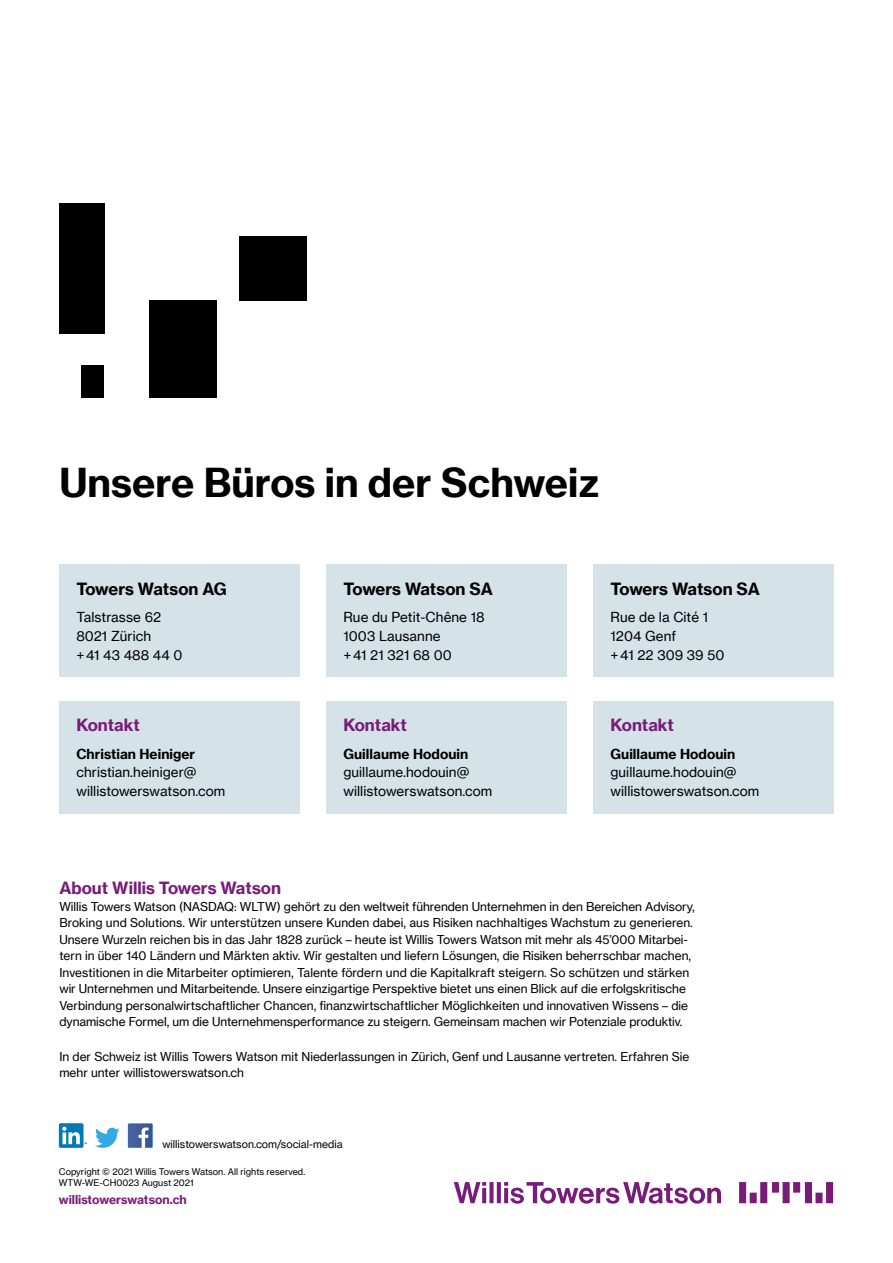
<style>
.page{position:relative;width:893px;height:1263px;background:#fff}
.page>*{position:absolute;margin:0;border:0;box-sizing:border-box;transform-origin:0 0}
.t1{font:39px "N Haas Grotesk TX Pro 75 Bd";color:#000}
.t2{font:16.5px "N Haas Grotesk TX Pro 75 Bd";color:#791b79}
.t3{font:16.5px "N Haas Grotesk TX Pro 75 Bd";letter-spacing:-.005em;color:#000}
.t4{font:13.5px/18.8px "N Haas Grotesk TX Pro 55 Rg";letter-spacing:.005em;color:#000}
.t5{font:13.5px "N Haas Grotesk TX Pro 75 Bd";letter-spacing:.005em;color:#000}
.t6{font:12px/16.5px "N Haas Grotesk TX Pro 55 Rg";color:#000}
.t7{font:12px "N Haas Grotesk TX Pro 75 Bd";color:#791b79}
.t8{font:10.5px "N Haas Grotesk TX Pro 55 Rg";color:#000}
.t9{font:9px/10.8px "N Haas Grotesk TX Pro 55 Rg";color:#000}
</style>
<div class="page">
<div style="left:59px;top:203px;width:45px;height:130px;background:#000"></div>
<div style="left:149px;top:301px;width:68px;height:97px;background:#000"></div>
<div style="left:239px;top:236px;width:67px;height:65px;background:#000"></div>
<div style="left:82px;top:366px;width:22px;height:32px;background:#000"></div>
<div style="left:59px;top:565px;width:240px;height:112px;background:#d5e2e8"></div>
<div style="left:59px;top:701px;width:240px;height:112px;background:#d5e2e8"></div>
<div style="left:326px;top:701px;width:240px;height:112px;background:#d5e2e8"></div>
<div style="left:593px;top:701px;width:241px;height:112px;background:#d5e2e8"></div>
<div style="left:326px;top:565px;width:240px;height:112px;background:#d5e2e8"></div>
<div style="left:593px;top:565px;width:241px;height:112px;background:#d5e2e8"></div>
<svg style="left:454px;top:1182px;width:379px;height:22px"></svg>
<div style="left:59px;top:1123px;width:25px;height:25px;background:#0079b6;border-radius:2px"></div>
<svg style="left:62px;top:1126px;width:25px;height:18px"></svg>
<svg style="left:95px;top:1128px;width:25px;height:20px"></svg>
<svg style="left:128px;top:1123px;width:25px;height:25px"></svg>
<h1 class="t1" style="left:59px;top:458px;width:541px">Unsere Büros in der Schweiz</h1>
<h2 class="t3" style="left:76px;top:578px;width:152px">Towers Watson AG</h2>
<p class="t4" style="left:76px;top:608px;width:108px">Talstrasse 62<br>8021 Zürich<br>+ 41 43 488 44 0</p>
<h2 class="t2" style="left:76px;top:714px;width:65px">Kontakt</h2>
<p class="t5" style="left:76px;top:745px;width:120px">Christian Heiniger</p>
<p class="t4" style="left:76px;top:763px;width:150px">christian.heiniger@ willistowerswatson.com</p>
<h2 class="t3" style="left:343px;top:578px;width:151px">Towers Watson SA</h2>
<p class="t4" style="left:343px;top:608px;width:143px">Rue du Petit-Chêne 18<br>1003 Lausanne<br>+ 41 21 321 68 00</p>
<h2 class="t2" style="left:343px;top:714px;width:65px">Kontakt</h2>
<p class="t5" style="left:343px;top:745px;width:126px">Guillaume Hodouin</p>
<p class="t4" style="left:343px;top:763px;width:150px">guillaume.hodouin@ willistowerswatson.com</p>
<h2 class="t3" style="left:610px;top:578px;width:151px">Towers Watson SA</h2>
<p class="t4" style="left:610px;top:608px;width:115px">Rue de la Cité 1<br>1204 Genf<br>+ 41 22 309 39 50</p>
<h2 class="t2" style="left:610px;top:714px;width:65px">Kontakt</h2>
<p class="t5" style="left:610px;top:745px;width:126px">Guillaume Hodouin</p>
<p class="t4" style="left:610px;top:763px;width:150px">guillaume.hodouin@ willistowerswatson.com</p>
<h2 class="t2" style="left:59px;top:878px;width:223px">About Willis Towers Watson</h2>
<p class="t6" style="left:59px;top:898px;width:637px">Willis Towers Watson (NASDAQ: WLTW) gehört zu den weltweit führenden Unternehmen in den Bereichen Advisory, Broking und Solutions. Wir unterstützen unsere Kunden dabei, aus Risiken nachhaltiges Wachstum zu generieren.<br>Unsere Wurzeln reichen bis in das Jahr 1828 zurück – heute ist Willis Towers Watson mit mehr als 45’000 Mitarbei&shy;tern in über 140 Ländern und Märkten aktiv. Wir gestalten und liefern Lösungen, die Risiken beherrschbar machen, Investitionen in die Mitarbeiter optimieren, Talente fördern und die Kapitalkraft steigern. So schützen und stärken wir Unternehmen und Mitarbeitende. Unsere einzigartige Perspektive bietet uns einen Blick auf die erfolgskritische Verbindung personalwirtschaftlicher Chancen, finanzwirtschaftlicher Möglichkeiten und innovativen Wissens – die dynamische Formel, um die Unternehmensperformance zu steigern. Gemeinsam machen wir Potenziale produktiv.</p>
<p class="t6" style="left:59px;top:1048px;width:632px">In der Schweiz ist Willis Towers Watson mit Niederlassungen in Zürich, Genf und Lausanne vertreten. Erfahren Sie mehr unter willistowerswatson.ch</p>
<p class="t8" style="left:162px;top:1137px;width:182px">willistowerswatson.com/social-media</p>
<p class="t9" style="left:59px;top:1166px;width:248px">Copyright © 2021 Willis Towers Watson. All rights reserved.<br>WTW-WE-CH0023 August 2021</p>
<p class="t7" style="left:59px;top:1192px;width:130px">willistowerswatson.ch</p>
</div>
